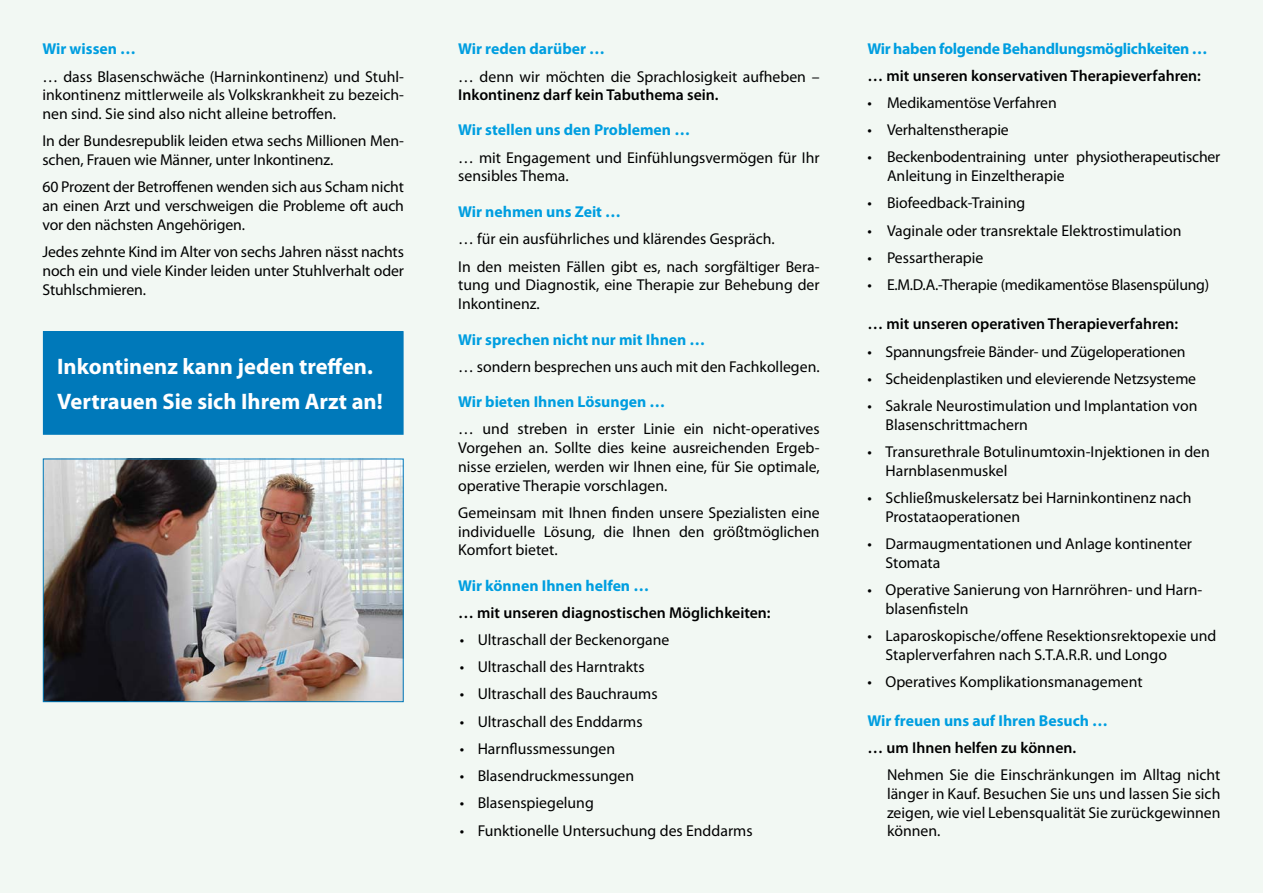
<style>
.page{position:relative;width:1263px;height:893px;background:#f2f8f3}
.page>*{position:absolute;margin:0;border:0;box-sizing:border-box;transform-origin:0 0}
.t1{font:700 22.5px/34.5px "Myriad Pro";color:#fff}
.t2{font:15.75px/18.8px "Myriad Pro";color:#000}
.t3{font:600 15.75px "Myriad Pro";color:#000}
.t4{font:700 15.75px "Myriad Pro";color:#009ee0}
.t5{font:700 15.75px "Myriad Pro";letter-spacing:-.02em;color:#009ee0}
</style>
<div class="page">
<img style="left:45px;top:461px;width:357px;height:239px">
<div style="left:43px;top:459px;width:361px;height:243px;border:1px solid #0079ba"></div>
<div style="left:44px;top:332px;width:359px;height:102px;background:#0079ba"></div>
<div style="left:43px;top:331px;width:361px;height:104px;border:2px solid #0079ba"></div>
<p class="t4" style="left:43px;top:39px;width:95px">Wir wissen …</p>
<p class="t2" style="left:43px;top:67px;width:363px;text-align:justify">… dass Blasenschwäche (Harninkontinenz) und Stuhl&shy;inkontinenz mittlerweile als Volkskrankheit zu bezeich&shy;nen sind. Sie sind also nicht alleine betroffen.</p>
<p class="t2" style="left:43px;top:131px;width:363px">In der Bundesrepublik leiden etwa sechs Millionen Men&shy;schen, Frauen wie Männer, unter Inkontinenz.</p>
<p class="t2" style="left:43px;top:177px;width:363px;text-align:justify">60 Prozent der Betroffenen wenden sich aus Scham nicht an einen Arzt und verschweigen die Probleme oft auch vor den nächsten Angehörigen.</p>
<p class="t2" style="left:43px;top:242px;width:363px;text-align:justify">Jedes zehnte Kind im Alter von sechs Jahren nässt nachts noch ein und viele Kinder leiden unter Stuhlverhalt oder Stuhlschmieren.</p>
<h1 class="t1" style="left:57px;top:349px;width:327px">Inkontinenz kann jeden treffen.<br>Vertrauen Sie sich Ihrem Arzt an!</h1>
<p class="t4" style="left:458px;top:39px;width:148px">Wir reden darüber …</p>
<p class="t2" style="left:458px;top:67px;width:363px">… denn wir möchten die Sprachlosigkeit aufheben –</p>
<p class="t3" style="left:458px;top:84px;width:262px">Inkontinenz darf kein Tabuthema sein.</p>
<p class="t4" style="left:458px;top:120px;width:233px">Wir stellen uns den Problemen …</p>
<p class="t2" style="left:458px;top:148px;width:363px">… mit Engagement und Einfühlungsvermögen für Ihr sensibles Thema.</p>
<p class="t4" style="left:458px;top:201px;width:164px">Wir nehmen uns Zeit …</p>
<p class="t2" style="left:458px;top:225px;width:363px;line-height:27.3px">… für ein ausführliches und klärendes Gespräch.<br>In den meisten Fällen gibt es, nach sorgfältiger Bera-</p>
<p class="t2" style="left:458px;top:275px;width:363px">tung und Diagnostik, eine Therapie zur Behebung der<br>Inkontinenz.</p>
<p class="t4" style="left:458px;top:329px;width:249px">Wir sprechen nicht nur mit Ihnen …</p>
<p class="t2" style="left:458px;top:357px;width:363px">… sondern besprechen uns auch mit den Fachkollegen.</p>
<p class="t4" style="left:458px;top:391px;width:209px">Wir bieten Ihnen Lösungen …</p>
<p class="t2" style="left:458px;top:419px;width:363px;text-align:justify">… und streben in erster Linie ein nicht-operatives Vorgehen an. Sollte dies keine ausreichenden Ergeb&shy;nisse erzielen, werden wir Ihnen eine, für Sie optimale, operative Therapie vorschlagen.</p>
<p class="t2" style="left:458px;top:503px;width:363px;text-align:justify">Gemeinsam mit Ihnen finden unsere Spezialisten eine individuelle Lösung, die Ihnen den größtmöglichen Komfort bietet.</p>
<p class="t4" style="left:458px;top:575px;width:192px">Wir können Ihnen helfen …</p>
<p class="t3" style="left:458px;top:602px;width:314px">… mit unseren diagnostischen Möglichkeiten:</p>
<p class="t2" style="left:460px;top:630px;width:211px">• Ultraschall der Beckenorgane</p>
<p class="t2" style="left:460px;top:657px;width:186px">• Ultraschall des Harntrakts</p>
<p class="t2" style="left:460px;top:684px;width:199px">• Ultraschall des Bauchraums</p>
<p class="t2" style="left:460px;top:712px;width:184px">• Ultraschall des Enddarms</p>
<p class="t2" style="left:460px;top:739px;width:157px">• Harnflussmessungen</p>
<p class="t2" style="left:460px;top:766px;width:176px">• Blasendruckmessungen</p>
<p class="t2" style="left:460px;top:793px;width:136px">• Blasenspiegelung</p>
<p class="t2" style="left:460px;top:821px;width:294px">• Funktionelle Untersuchung des Enddarms</p>
<p class="t5" style="left:867px;top:39px;width:342px">Wir haben folgende Behandlungsmöglichkeiten …</p>
<p class="t3" style="left:867px;top:65px;width:335px">… mit unseren konservativen Therapieverfahren:</p>
<p class="t2" style="left:867px;top:93px;width:191px">• Medikamentöse Verfahren</p>
<p class="t2" style="left:867px;top:120px;width:143px">• Verhaltenstherapie</p>
<p class="t2" style="left:887px;top:147px;width:335px;text-indent:-19px">• Beckenbodentraining unter physiotherapeutischer<br>Anleitung in Einzeltherapie</p>
<p class="t2" style="left:867px;top:193px;width:159px">• Biofeedback-Training</p>
<p class="t2" style="left:867px;top:221px;width:315px">• Vaginale oder transrektale Elektrostimulation</p>
<p class="t2" style="left:867px;top:248px;width:118px">• Pessartherapie</p>
<p class="t2" style="left:867px;top:275px;width:343px">• E.M.D.A.-Therapie (medikamentöse Blasenspülung)</p>
<p class="t3" style="left:867px;top:314px;width:312px">… mit unseren operativen Therapieverfahren:</p>
<p class="t2" style="left:867px;top:342px;width:319px">• Spannungsfreie Bänder- und Zügeloperationen</p>
<p class="t2" style="left:867px;top:369px;width:330px">• Scheidenplastiken und elevierende Netzsysteme</p>
<p class="t2" style="left:885px;top:396px;width:313px;text-indent:-18px">• Sakrale Neurostimulation und Implantation von<br>Blasenschrittmachern</p>
<p class="t2" style="left:885px;top:442px;width:326px;text-indent:-18px">• Transurethrale Botulinumtoxin-Injektionen in den<br>Harnblasenmuskel</p>
<p class="t2" style="left:885px;top:488px;width:308px;text-indent:-18px">• Schließmuskelersatz bei Harninkontinenz nach<br>Prostataoperationen</p>
<p class="t2" style="left:885px;top:534px;width:308px;text-indent:-18px">• Darmaugmentationen und Anlage kontinenter<br>Stomata</p>
<p class="t2" style="left:885px;top:580px;width:317px;text-indent:-18px">• Operative Sanierung von Harnröhren- und Harn&shy;blasenfisteln</p>
<p class="t2" style="left:885px;top:626px;width:332px;text-indent:-18px">• Laparoskopische/offene Resektionsrektopexie und<br>Staplerverfahren nach S.T.A.R.R. und Longo</p>
<p class="t2" style="left:867px;top:672px;width:277px">• Operatives Komplikationsmanagement</p>
<p class="t4" style="left:867px;top:711px;width:242px">Wir freuen uns auf Ihren Besuch …</p>
<p class="t3" style="left:867px;top:737px;width:210px">… um Ihnen helfen zu können.</p>
<p class="t2" style="left:887px;top:765px;width:335px;text-align:justify">Nehmen Sie die Einschränkungen im Alltag nicht länger in Kauf. Besuchen Sie uns und lassen Sie sich zeigen, wie viel Lebensqualität Sie zurückgewinnen können.</p>
</div>
